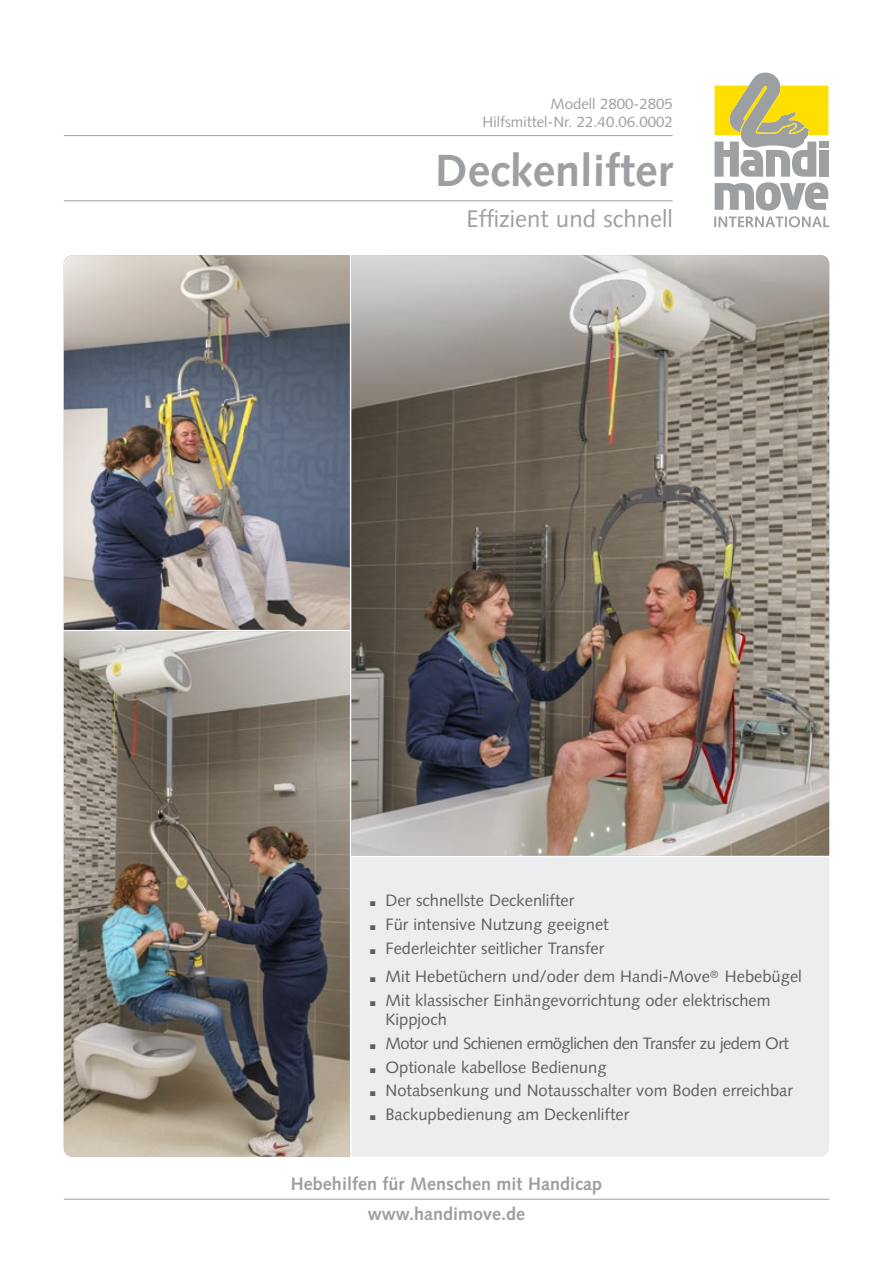
<style>
.page{position:relative;width:893px;height:1263px;background:#fff}
.page>*{position:absolute;margin:0;border:0;box-sizing:border-box;transform-origin:0 0}
.t1{font:700 45px "Syntax LT Pro";color:#9ca0a3}
.t2{font:24px "Syntax LT Pro";color:#9ca0a3}
.t3{font:700 18px/30px "Syntax LT Pro";color:#9ca0a3;text-align:center}
.t4{font:16.5px/23.7px "Syntax LT Pro";color:#5d5f60}
.t5{font:15px/18px "Syntax LT Pro";color:#9ca0a3;text-align:right}
.s1{font-weight:900;font-size:27px}
</style>
<div class="page">
<svg style="left:714px;top:72px;width:115px;height:155px"></svg>
<img style="left:351px;top:255px;width:478px;height:600px">
<img style="left:64px;top:255px;width:286px;height:375px">
<img style="left:64px;top:631px;width:286px;height:526px">
<div style="left:351px;top:857px;width:478px;height:300px;background:#ecedee"></div>
<hr style="left:64px;top:1199px;width:765px;height:1px;background:#9ca0a3">
<hr style="left:64px;top:135px;width:609px;height:1px;background:#9ca0a3">
<hr style="left:64px;top:200px;width:609px;height:1px;background:#9ca0a3">
<p class="t5" style="left:483px;top:95px;width:192px">Modell 2800-2805<br>Hilfsmittel-Nr. 22.40.06.0002</p>
<h1 class="t1" style="left:435px;top:144px;width:239px">Deckenlifter</h1>
<h2 class="t2" style="left:466px;top:204px;width:208px">Effizient und schnell</h2>
<p class="t4" style="left:368px;top:889px;width:242px"><span class="s1">.</span> Der schnellste Deckenlifter<br><span class="s1">.</span> Für intensive Nutzung geeignet <span class="s1">.</span> Federleichter seitlicher Transfer</p>
<p class="t4" style="left:368px;top:964px;width:435px"><span class="s1">.</span> Mit Hebetüchern und/oder dem Handi-Move<sup>®</sup> Hebebügel <span class="s1">.</span> Mit klassischer Einhängevorrichtung oder elektrischem</p>
<p class="t4" style="left:368px;top:1007px;width:426px;text-indent:17px">Kippjoch<br><span class="s1">.</span> Motor und Schienen ermöglichen den Transfer zu jedem Ort <span class="s1">.</span> Optionale kabellose Bedienung<br><span class="s1">.</span> Notabsenkung und Notausschalter vom Boden erreichbar <span class="s1">.</span> Backupbedienung am Deckenlifter</p>
<p class="t3" style="left:291px;top:1169px;width:313px">Hebehilfen für Menschen mit Handicap www.handimove.de</p>
</div>
